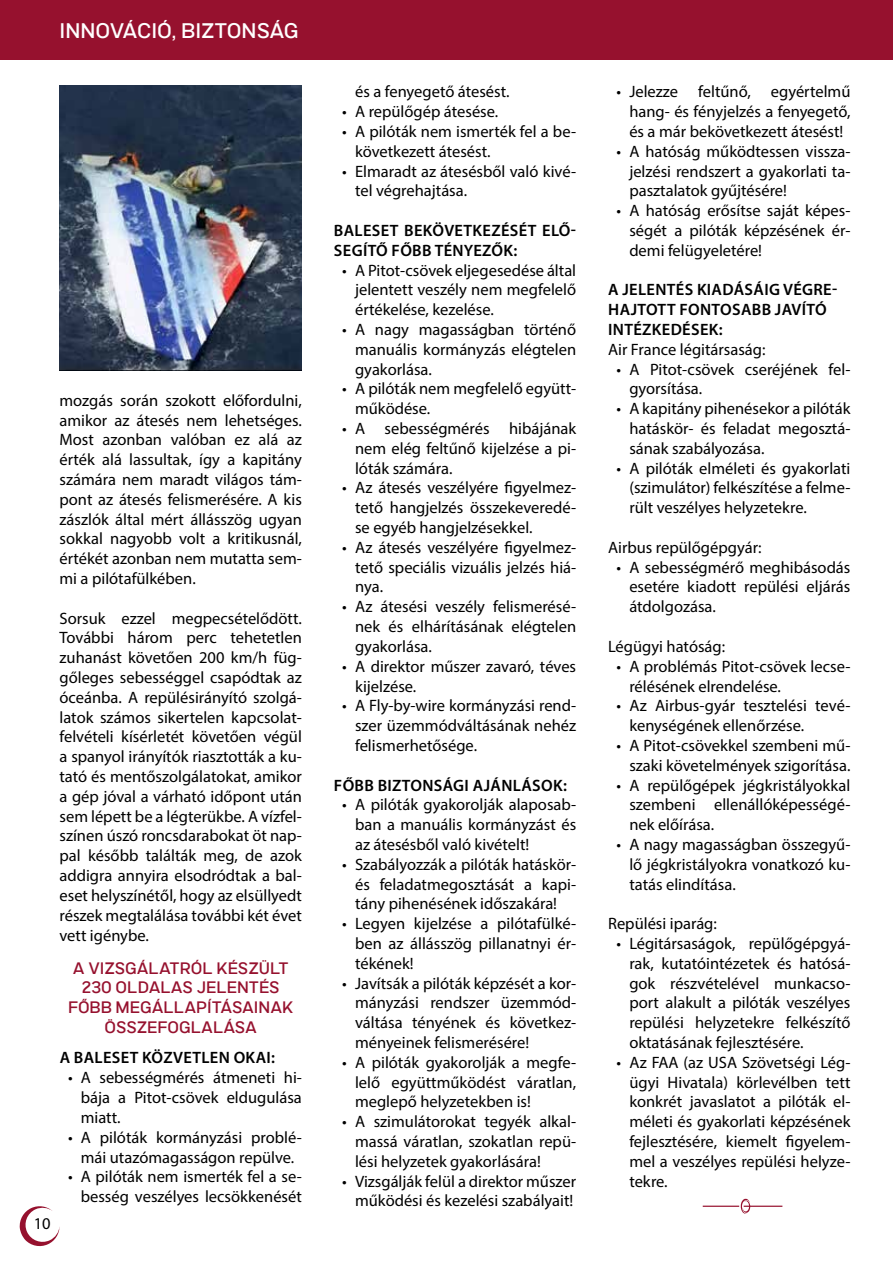
<style>
.page{position:relative;width:893px;height:1263px;background:#fff}
.page>*{position:absolute;margin:0;border:0;box-sizing:border-box;transform-origin:0 0}
.t1{font:500 21px "Marsden";color:#fff}
.t2{font:16.5px/19.8px "Myriad Pro";color:#000;text-align:justify}
.t3{font:600 16.5px/19.8px "Myriad Pro";letter-spacing:.02em;color:#000}
.t4{font:500 16.5px/19.8px "Marsden";color:#96112e;text-align:center}
</style>
<div class="page">
<div style="left:0;top:0;width:893px;height:60px;background:#96112e"></div>
<svg style="left:19px;top:1206px;width:41px;height:41px"></svg>
<img style="left:60px;top:85px;width:242px;height:285px">
<hr style="left:703px;top:1205px;width:36px;height:2px;background:#96112e">
<svg style="left:740px;top:1198px;width:10px;height:16px"></svg>
<hr style="left:744px;top:1205px;width:38px;height:2px;background:#96112e">
<p class="t1" style="left:60px;top:19px;width:241px">INNOVÁCIÓ, BIZTONSÁG</p>
<p class="t2" style="left:34px;top:1213px;width:18px">10</p>
<p class="t2" style="left:60px;top:390px;width:244px">mozgás során szokott előfordulni, amikor az átesés nem lehetséges.<br>Most azonban valóban ez alá az érték alá lassultak, így a kapitány számára nem maradt világos tám&shy;pont az átesés felismerésére. A kis zászlók által mért állásszög ugyan sokkal nagyobb volt a kritikusnál, értékét azonban nem mutatta sem&shy;mi a pilótafülkében.</p>
<p class="t2" style="left:60px;top:608px;width:244px">Sorsuk ezzel megpecsételődött.<br>További három perc tehetetlen zuhanást követően 200 km/h füg&shy;gőleges sebességgel csapódtak az óceánba. A repülésirányító szolgá&shy;latok számos sikertelen kapcsolat&shy;felvételi kísérletét követően végül a spanyol irányítók riasztották a ku&shy;tató és mentőszolgálatokat, amikor a gép jóval a várható időpont után sem lépett be a légterükbe. A vízfel&shy;színen úszó roncsdarabokat öt nap&shy;pal később találták meg, de azok addigra annyira elsodródtak a bal&shy;eset helyszínétől, hogy az elsüllyedt részek megtalálása további két évet vett igénybe.</p>
<p class="t4" style="left:68px;top:958px;width:227px">A VIZSGÁLATRÓL KÉSZÜLT<br>230 OLDALAS JELENTÉS<br>FŐBB MEGÁLLAPÍTÁSAINAK<br>ÖSSZEFOGLALÁSA</p>
<p class="t3" style="left:60px;top:1048px;width:217px">A BALESET KÖZVETLEN OKAI:</p>
<p class="t2" style="left:81px;top:1067px;width:223px;text-indent:-13px">• A sebességmérés átmeneti hi&shy;bája a Pitot-csövek eldugulása miatt.</p>
<p class="t2" style="left:68px;top:1127px;width:235px;text-align:center">• A pilóták kormányzási problé&shy;mái utazómagasságon repülve.</p>
<p class="t2" style="left:68px;top:1166px;width:235px;text-align:right">• A pilóták nem ismerték fel a se&shy;besség veszélyes lecsökkenését</p>
<p class="t2" style="left:355px;top:82px;width:156px">és a fenyegető átesést.</p>
<p class="t2" style="left:342px;top:102px;width:157px">• A repülőgép átesése.</p>
<p class="t2" style="left:355px;top:121px;width:223px;text-indent:-13px">• A pilóták nem ismerték fel a be&shy;következett átesést.</p>
<p class="t2" style="left:355px;top:161px;width:223px;text-indent:-13px">• Elmaradt az átesésből való kivé&shy;tel végrehajtása.</p>
<p class="t3" style="left:334px;top:220px;width:244px">BALESET BEKÖVETKEZÉSÉT ELŐ-<br>SEGÍTŐ FŐBB TÉNYEZŐK:</p>
<p class="t2" style="left:355px;top:260px;width:223px;text-indent:-13px">• A Pitot-csövek eljegesedése által jelentett veszély nem megfelelő értékelése, kezelése.</p>
<p class="t2" style="left:355px;top:319px;width:223px;text-indent:-13px">• A nagy magasságban történő manuális kormányzás elégtelen gyakorlása.</p>
<p class="t2" style="left:355px;top:379px;width:223px;text-indent:-13px">• A pilóták nem megfelelő együtt&shy;működése.</p>
<p class="t2" style="left:355px;top:418px;width:223px;text-indent:-13px">• A sebességmérés hibájának nem elég feltűnő kijelzése a pi&shy;lóták számára.</p>
<p class="t2" style="left:355px;top:478px;width:223px;text-indent:-13px">• Az átesés veszélyére figyelmez&shy;tető hangjelzés összekeveredé&shy;se egyéb hangjelzésekkel.</p>
<p class="t2" style="left:355px;top:537px;width:223px;text-indent:-13px">• Az átesés veszélyére figyelmez&shy;tető speciális vizuális jelzés hiá&shy;nya.</p>
<p class="t2" style="left:355px;top:597px;width:223px;text-indent:-13px">• Az átesési veszély felismerésé&shy;nek és elhárításának elégtelen gyakorlása.</p>
<p class="t2" style="left:355px;top:656px;width:223px;text-indent:-13px">• A direktor műszer zavaró, téves kijelzése.</p>
<p class="t2" style="left:355px;top:696px;width:223px;text-indent:-13px">• A Fly-by-wire kormányzási rend&shy;szer üzemmódváltásának nehéz felismerhetősége.</p>
<p class="t3" style="left:334px;top:775px;width:234px">FŐBB BIZTONSÁGI AJÁNLÁSOK:</p>
<p class="t2" style="left:355px;top:795px;width:223px;text-indent:-13px">• A pilóták gyakorolják alaposab&shy;ban a manuális kormányzást és az átesésből való kivételt!</p>
<p class="t2" style="left:355px;top:854px;width:223px;text-indent:-13px">• Szabályozzák a pilóták hatáskör&shy;és feladatmegosztását a kapi&shy;tány pihenésének időszakára!</p>
<p class="t2" style="left:355px;top:913px;width:223px;text-indent:-13px">• Legyen kijelzése a pilótafülké&shy;ben az állásszög pillanatnyi ér&shy;tékének!</p>
<p class="t2" style="left:355px;top:973px;width:223px;text-indent:-13px">• Javítsák a pilóták képzését a kor&shy;mányzási rendszer üzemmód&shy;váltása tényének és következ&shy;ményeinek felismerésére!</p>
<p class="t2" style="left:355px;top:1052px;width:223px;text-indent:-13px">• A pilóták gyakorolják a megfe&shy;lelő együttműködést váratlan, meglepő helyzetekben is!</p>
<p class="t2" style="left:355px;top:1111px;width:223px;text-indent:-13px">• A szimulátorokat tegyék alkal&shy;massá váratlan, szokatlan repü&shy;lési helyzetek gyakorlására!</p>
<p class="t2" style="left:342px;top:1171px;width:235px;text-align:center">• Vizsgálják felül a direktor műszer működési és kezelési szabályait!</p>
<p class="t2" style="left:629px;top:82px;width:223px;text-indent:-13px">• Jelezze feltűnő, egyértelmű hang- és fényjelzés a fenyegető, és a már bekövetkezett átesést!</p>
<p class="t2" style="left:629px;top:141px;width:223px;text-indent:-13px">• A hatóság működtessen vissza&shy;jelzési rendszert a gyakorlati ta&shy;pasztalatok gyűjtésére!</p>
<p class="t2" style="left:629px;top:201px;width:223px;text-indent:-13px">• A hatóság erősítse saját képes&shy;ségét a pilóták képzésének ér&shy;demi felügyeletére!</p>
<p class="t3" style="left:608px;top:280px;width:231px">A JELENTÉS KIADÁSÁIG VÉGRE-<br>HAJTOTT FONTOSABB JAVÍTÓ<br>INTÉZKEDÉSEK:</p>
<p class="t2" style="left:608px;top:339px;width:159px">Air France légitársaság:</p>
<p class="t2" style="left:629px;top:359px;width:223px;text-indent:-13px">• A Pitot-csövek cseréjének fel&shy;gyorsítása.</p>
<p class="t2" style="left:629px;top:399px;width:223px;text-indent:-13px">• A kapitány pihenésekor a pilóták hatáskör- és feladat megosztá&shy;sának szabályozása.</p>
<p class="t2" style="left:629px;top:458px;width:223px;text-indent:-13px">• A pilóták elméleti és gyakorlati (szimulátor) felkészítése a felme&shy;rült veszélyes helyzetekre.</p>
<p class="t2" style="left:608px;top:537px;width:155px">Airbus repülőgépgyár:</p>
<p class="t2" style="left:629px;top:557px;width:223px;text-indent:-13px">• A sebességmérő meghibásodás esetére kiadott repülési eljárás átdolgozása.</p>
<p class="t2" style="left:608px;top:636px;width:119px">Légügyi hatóság:</p>
<p class="t2" style="left:629px;top:656px;width:223px;text-indent:-13px">• A problémás Pitot-csövek lecse&shy;rélésének elrendelése.</p>
<p class="t2" style="left:629px;top:696px;width:223px;text-indent:-13px">• Az Airbus-gyár tesztelési tevé&shy;kenységének ellenőrzése.</p>
<p class="t2" style="left:617px;top:735px;width:235px;text-align:right">• A Pitot-csövekkel szembeni mű&shy;szaki követelmények szigorítása.</p>
<p class="t2" style="left:629px;top:775px;width:223px;text-indent:-13px">• A repülőgépek jégkristályokkal szembeni ellenállóképességé&shy;nek előírása.</p>
<p class="t2" style="left:629px;top:834px;width:223px;text-indent:-13px">• A nagy magasságban összegyű&shy;lő jégkristályokra vonatkozó ku&shy;tatás elindítása.</p>
<p class="t2" style="left:608px;top:913px;width:110px">Repülési iparág:</p>
<p class="t2" style="left:629px;top:933px;width:223px;text-indent:-13px">• Légitársaságok, repülőgépgyá&shy;rak, kutatóintézetek és hatósá&shy;gok részvételével munkacso&shy;port alakult a pilóták veszélyes repülési helyzetekre felkészítő oktatásának fejlesztésére.</p>
<p class="t2" style="left:629px;top:1052px;width:223px;text-indent:-13px">• Az FAA (az USA Szövetségi Lég&shy;ügyi Hivatala) körlevélben tett konkrét javaslatot a pilóták el&shy;méleti és gyakorlati képzésének fejlesztésére, kiemelt figyelem&shy;mel a veszélyes repülési helyze&shy;tekre.</p>
</div>
